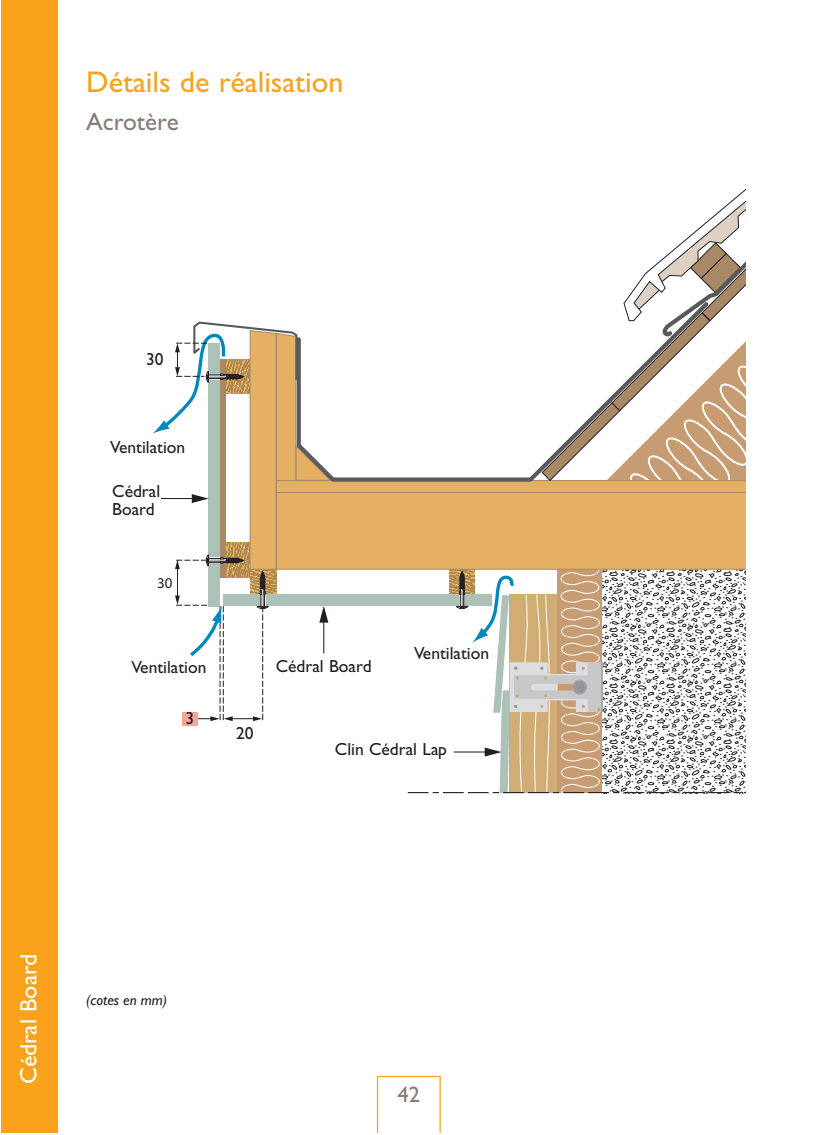
<style>
.page{position:relative;width:818px;height:1135px;background:#fff}
.page>*{position:absolute;margin:0;border:0;box-sizing:border-box;transform-origin:0 0}
.t1{font:30px "Gill Sans";color:#faa21b}
.t2{font:25px "Gill Sans";color:#877c78}
.t3{font:23.75px "Gill Sans";color:#fff}
.t4{font:22.5px "Gill Sans";color:#877c78}
.t5{font:17.5px/17.5px "Gill Sans";color:#231f20}
.t6{font:italic 15px "Gill Sans";color:#231f20}
.t7{font:15px "Myriad Pro";color:#231f20}
</style>
<div class="page">
<div style="left:1px;top:0;width:57px;height:1133px;background:#faa21b"></div>
<svg style="left:377px;top:1076px;width:64px;height:57px"></svg>
<svg style="left:152px;top:189px;width:593px;height:605px"></svg>
<div style="left:182px;top:712px;width:15px;height:13px;background:#f8a697"></div>
<div style="left:140px;top:351px;width:29px;height:19px;background:#fff"></div>
<h1 class="t1" style="left:86px;top:65px;width:259px">Détails de réalisation</h1>
<h2 class="t2" style="left:86px;top:107px;width:94px">Acrotère</h2>
<p class="t5" style="left:146px;top:350px;width:19px">30</p>
<p class="t5" style="left:110px;top:439px;width:76px">Ventilation</p>
<p class="t5" style="left:112px;top:483px;width:49px">Cédral<br>Board</p>
<p class="t7" style="left:157px;top:574px;width:17px">30</p>
<p class="t5" style="left:131px;top:659px;width:76px">Ventilation</p>
<p class="t5" style="left:185px;top:709px;width:10px">3</p>
<p class="t5" style="left:236px;top:724px;width:19px">20</p>
<p class="t5" style="left:276px;top:658px;width:97px">Cédral Board</p>
<p class="t5" style="left:414px;top:644px;width:76px">Ventilation</p>
<p class="t5" style="left:335px;top:740px;width:114px">Clin Cédral Lap</p>
<h3 class="t3" style="left:15px;top:1084px;width:132px;rotate:-90deg">Cédral Board</h3>
<p class="t6" style="left:86px;top:991px;width:83px">(cotes en mm)</p>
<p class="t4" style="left:397px;top:1081px;width:24px">42</p>
</div>
